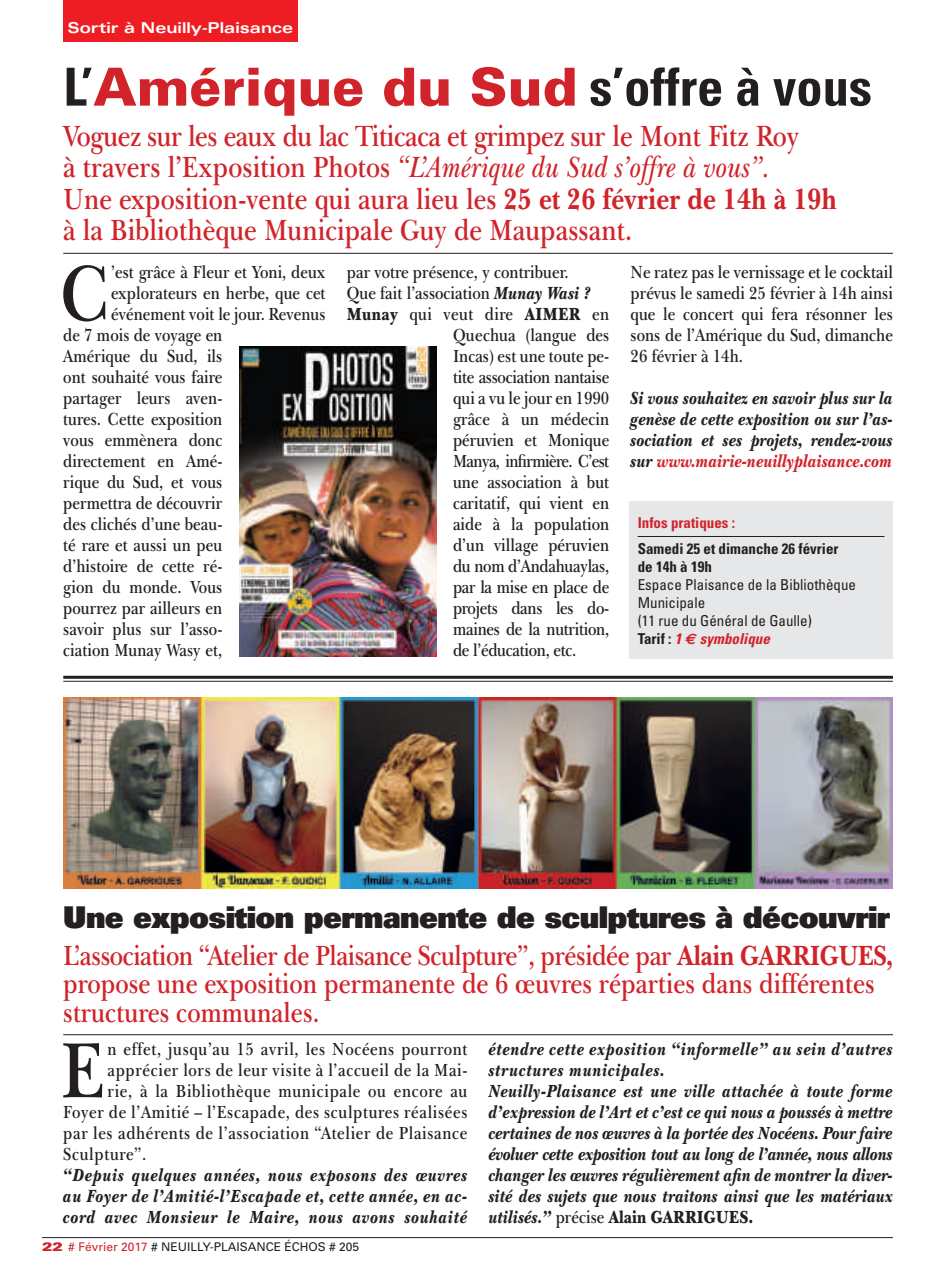
<style>
.page{position:relative;width:935px;height:1275px;background:#fff}
.page>*{position:absolute;margin:0;border:0;box-sizing:border-box;transform-origin:0 0}
.t1{font:600 80.55px "New Baskerville IT Cby BT";color:#231f20;scale:.85 1}
.t2{font:700 condensed 52.5px "Univers";color:#231f20}
.t3{font:600 30px/31.5px "New Baskerville IT Cby BT";color:#d1232a;scale:.85 1}
.t4{font:900 30px "Univers";letter-spacing:-.02em;color:#231f20}
.t5{font:600 28.5px/28.5px "New Baskerville IT Cby BT";color:#d1232a;scale:.85 1}
.t6{font:600 18px/21px "New Baskerville IT Cby BT";color:#231f20;text-align:justify;scale:.85 1}
.t7{font:italic 900 18px/21px "New Baskerville IT Cby BT";color:#231f20;text-align:justify;scale:.85 1}
.t8{font:600 18px "New Baskerville IT Cby BT";letter-spacing:.04em;color:#231f20;scale:.85 1}
.t9{font:600 18px "New Baskerville IT Cby BT";letter-spacing:-.02em;color:#231f20;scale:.85 1}
.t10{font:600 18px "New Baskerville IT Cby BT";letter-spacing:.02em;color:#231f20;scale:.85 1}
.t11{font:600 18px "New Baskerville IT Cby BT";letter-spacing:-.04em;color:#231f20;scale:.85 1}
.t12{font:condensed 15px/18px "Univers";color:#231f20}
.t13{font:700 condensed 15px/18px "Univers";color:#231f20}
.t14{font:700 expanded 15px "Univers";color:#fff}
.t15{font:700 condensed 15px "Univers";color:#d1232a}
.t16{font:12px "Univers";color:#231f20}
.s1{font-weight:900;font-stretch:normal;color:#d1232a}
.s2{font-style:italic}
.s3{font-weight:700}
.s4{font-weight:900;font-style:italic}
.s5{font-weight:900}
.s6{color:#d1232a}
.s7{font-weight:700;font-style:italic;color:#d1232a}
.s8{font-family:"Euro Sans";font-weight:700;font-style:italic;font-stretch:normal;color:#d1232a}
.s9{font-weight:600;font-style:normal}
.s10{font-style:normal}
.s11{font-weight:900;font-stretch:expanded;color:#d1232a}
</style>
<div class="page">
<hr style="left:42px;top:1237px;width:850px;height:1px;background:#231f20">
<hr style="left:63px;top:1034px;width:829px;height:1px;background:#231f20">
<hr style="left:63px;top:676px;width:829px;height:3px;background:#231f20">
<hr style="left:63px;top:681px;width:829px;height:1px;background:#231f20">
<hr style="left:63px;top:253px;width:829px;height:1px;background:#231f20">
<img style="left:239px;top:346px;width:197px;height:310px">
<div style="left:629px;top:501px;width:263px;height:158px;background:#e6e7e9"></div>
<hr style="left:637px;top:536px;width:247px;height:1px;background:#231f20">
<img style="left:63px;top:697px;width:829px;height:191px">
<div style="left:63px;top:0;width:234px;height:42px;background:#ee1d23"></div>
<p class="t14" style="left:68px;top:22px;width:227px">Sortir à Neuilly-Plaisance</p>
<h2 class="t2" style="left:63px;top:68px;width:810px">L’<span class="s1">Amérique du Sud</span> s’offre à vous</h2>
<p class="t3" style="left:63px;top:123px;width:911px">Voguez sur les eaux du lac Titicaca et grimpez sur le Mont Fitz Roy<br>à travers l’Exposition Photos <span class="s2">“L’Amérique du Sud s’offre à vous”.<br></span>Une exposition-vente qui aura lieu les <span class="s3">25 et 26 février de 14h à 19h </span>à la Bibliothèque Municipale Guy de Maupassant.</p>
<h1 class="t1" style="left:60px;top:263px;width:61px">C</h1>
<p class="t6" style="left:111px;top:264px;width:254px">’est grâce à Fleur et Yoni, deux</p>
<p class="t6" style="left:347px;top:264px;width:262px">par votre présence, y contribuer.</p>
<p class="t6" style="left:347px;top:285px;width:289px">Que fait l’association <span class="s4">Munay Wasi ?</span></p>
<p class="t10" style="left:347px;top:307px;width:310px"><span class="s5">Munay</span> qui veut dire <span class="s5">AIMER</span> en</p>
<p class="t6" style="left:453px;top:327px;width:185px">Quechua (langue des</p>
<p class="t6" style="left:453px;top:348px;width:185px">Incas) est une toute pe-</p>
<p class="t9" style="left:453px;top:370px;width:185px">tite association nantaise</p>
<p class="t6" style="left:453px;top:390px;width:185px">qui a vu le jour en 1990</p>
<p class="t6" style="left:453px;top:411px;width:185px">grâce à un médecin</p>
<p class="t6" style="left:453px;top:432px;width:185px">péruvien et Monique</p>
<p class="t11" style="left:453px;top:454px;width:185px">Manya, infirmière. C’est</p>
<p class="t6" style="left:453px;top:474px;width:185px">une association à but</p>
<p class="t6" style="left:453px;top:495px;width:185px">caritatif, qui vient en</p>
<p class="t6" style="left:453px;top:516px;width:185px">aide à la population</p>
<p class="t6" style="left:453px;top:537px;width:185px">d’un village péruvien</p>
<p class="t9" style="left:453px;top:559px;width:185px">du nom d’Andahuaylas,</p>
<p class="t9" style="left:453px;top:580px;width:185px">par la mise en place de</p>
<p class="t9" style="left:453px;top:601px;width:185px">projets dans les do-</p>
<p class="t9" style="left:453px;top:622px;width:185px">maines de la nutrition,</p>
<p class="t9" style="left:453px;top:643px;width:147px">de l’éducation, etc.</p>
<p class="t6" style="left:630px;top:264px;width:310px">Ne ratez pas le vernissage et le cocktail prévus le samedi 25 février à 14h ainsi que le concert qui fera résonner les sons de l’Amérique du Sud, dimanche 26 février à 14h.</p>
<p class="t7" style="left:630px;top:390px;width:310px">Si vous souhaitez en savoir plus sur la genèse de cette exposition ou sur l’as&shy;sociation et ses projets, rendez-vous sur <span class="s6">www.mairie-neuillyplaisance.com</span></p>
<p class="t6" style="left:111px;top:285px;width:254px">explorateurs en herbe, que cet</p>
<p class="t6" style="left:111px;top:306px;width:254px">événement voit le jour. Revenus</p>
<p class="t6" style="left:63px;top:327px;width:189px">de 7 mois de voyage en</p>
<p class="t6" style="left:63px;top:348px;width:189px">Amérique du Sud, ils</p>
<p class="t6" style="left:63px;top:369px;width:189px">ont souhaité vous faire</p>
<p class="t6" style="left:63px;top:390px;width:189px">partager leurs aven-</p>
<p class="t6" style="left:63px;top:411px;width:189px">tures. Cette exposition</p>
<p class="t6" style="left:63px;top:432px;width:189px">vous emmènera donc</p>
<p class="t6" style="left:63px;top:453px;width:189px">directement en Amé-</p>
<p class="t6" style="left:63px;top:474px;width:189px">rique du Sud, et vous</p>
<p class="t6" style="left:63px;top:495px;width:189px">permettra de découvrir</p>
<p class="t6" style="left:63px;top:516px;width:189px">des clichés d’une beau-</p>
<p class="t6" style="left:63px;top:537px;width:189px">té rare et aussi un peu</p>
<p class="t6" style="left:63px;top:558px;width:189px">d’histoire de cette ré-</p>
<p class="t6" style="left:63px;top:579px;width:189px">gion du monde. Vous</p>
<p class="t6" style="left:63px;top:600px;width:189px">pourrez par ailleurs en</p>
<p class="t6" style="left:63px;top:621px;width:189px">savoir plus sur l’asso-</p>
<p class="t6" style="left:63px;top:642px;width:189px">ciation Munay Wasy et,</p>
<p class="t15" style="left:637px;top:517px;width:99px">Infos pratiques :</p>
<p class="t13" style="left:637px;top:541px;width:202px">Samedi 25 et dimanche 26 février de 14h à 19h</p>
<p class="t12" style="left:637px;top:577px;width:220px">Espace Plaisance de la Bibliothèque<br>Municipale<br>(11 rue du Général de Gaulle)<br><span class="s3">Tarif :</span> <span class="s7">1</span> <span class="s8">€</span> <span class="s7">symbolique</span></p>
<h3 class="t4" style="left:63px;top:905px;width:828px">Une exposition permanente de sculptures à découvrir</h3>
<h3 class="t5" style="left:63px;top:944px;width:977px">L’association “Atelier de Plaisance Sculpture”, présidée par <span class="s3">Alain GARRIGUES, </span>propose une exposition permanente de 6 œuvres réparties dans différentes structures communales.</h3>
<h1 class="t1" style="left:60px;top:1040px;width:54px">E</h1>
<p class="t8" style="left:108px;top:1042px;width:425px">n effet, jusqu’au 15 avril, les Nocéens pourront</p>
<p class="t7" style="left:488px;top:1040px;width:477px;text-align:left">étendre cette exposition “informelle” au sein d’autres structures municipales.<br>Neuilly-Plaisance est une ville attachée à toute forme d’expression de l’Art et c’est ce qui nous a poussés à mettre certaines de nos œuvres à la portée des Nocéens. Pour faire évoluer cette exposition tout au long de l’année, nous allons changer les œuvres régulièrement afin de montrer la diver&shy;sité des sujets que nous traitons ainsi que les matériaux utilisés.” <span class="s9">précise</span> <span class="s10">Alain GARRIGUES.</span></p>
<p class="t8" style="left:108px;top:1063px;width:425px">apprécier lors de leur visite à l’accueil de la Mai-</p>
<p class="t8" style="left:108px;top:1084px;width:425px">rie, à la Bibliothèque municipale ou encore au</p>
<p class="t8" style="left:63px;top:1105px;width:477px">Foyer de l’Amitié – l’Escapade, des sculptures réalisées</p>
<p class="t8" style="left:63px;top:1126px;width:477px">par les adhérents de l’association “Atelier de Plaisance</p>
<p class="t8" style="left:63px;top:1147px;width:99px">Sculpture”.</p>
<p class="t7" style="left:63px;top:1166px;width:477px">“Depuis quelques années, nous exposons des œuvres au Foyer de l’Amitié-l’Escapade et, cette année, en ac&shy;cord avec Monsieur le Maire, nous avons souhaité</p>
<p class="t16" style="left:42px;top:1242px;width:319px"><span class="s11">22</span> <span class="s6"># Février 2017</span> # NEUILLY-PLAISANCE ÉCHOS # 205</p>
</div>
